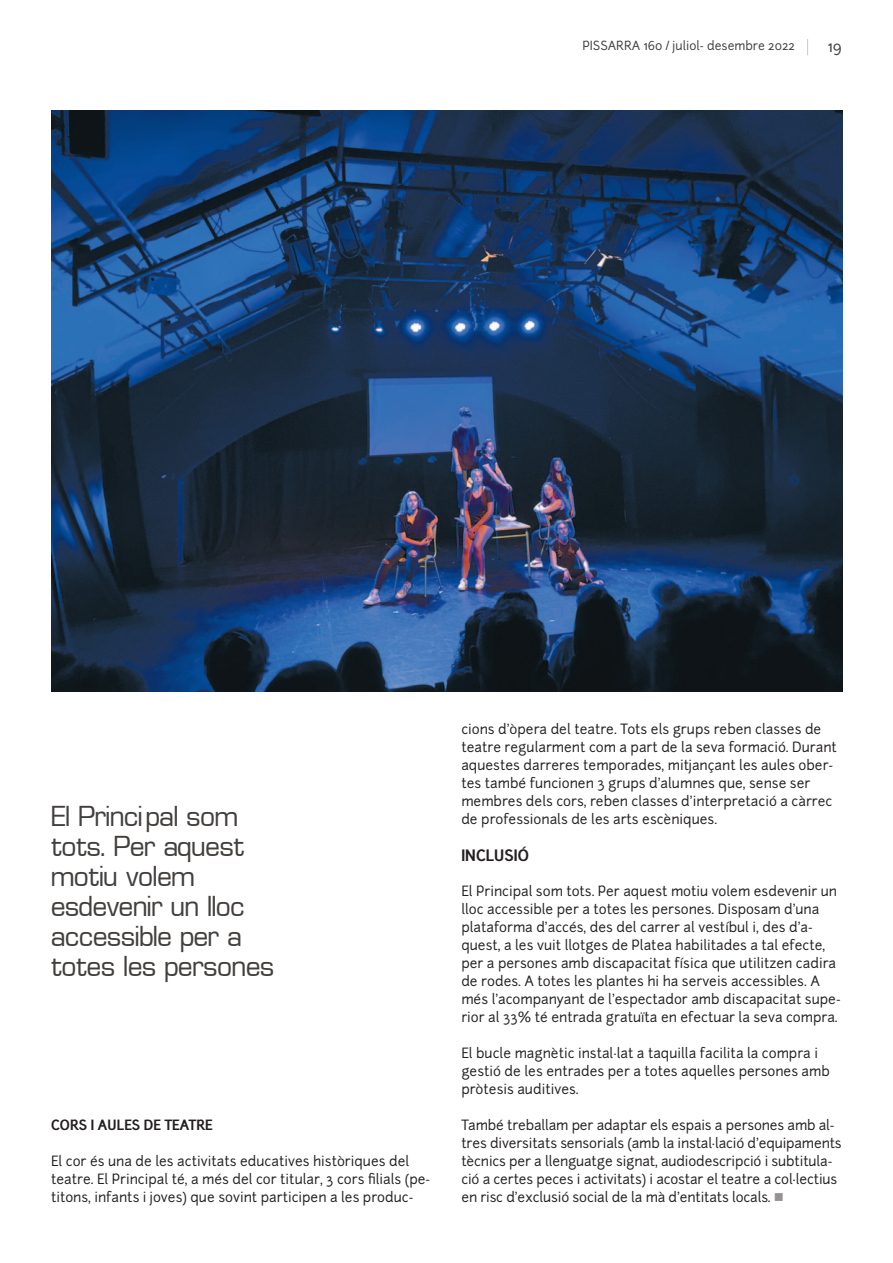
<style>
.page{position:relative;width:893px;height:1263px;background:#fff}
.page>*{position:absolute;margin:0;border:0;box-sizing:border-box;transform-origin:0 0}
.t1{font:30px/30px "Waukegan LDO";color:#423f3d}
.t2{font:700 15px "Junction";color:#231f20}
.t3{font:15px "Junction";color:#423f3d}
.t4{font:13.5px/18px "Junction";color:#231f20}
.t5{font:700 13.5px "Junction";color:#231f20}
.t6{font:12px "Junction";color:#423f3d}
.s1{color:#959291}
</style>
<div class="page">
<img style="left:51px;top:111px;width:791px;height:580px">
<svg style="left:807px;top:39px;width:1px;height:16px"></svg>
<p class="t6" style="left:582px;top:40px;width:214px">PISSARRA 160 / juliol- desembre 2022</p>
<p class="t3" style="left:827px;top:39px;width:16px">19</p>
<p class="t1" style="left:51px;top:802px;width:225px">El Principal som tots. Per aquest motiu volem esdevenir un lloc accessible per a totes les persones</p>
<p class="t5" style="left:51px;top:1119px;width:163px">CORS I AULES DE TEATRE</p>
<p class="t4" style="left:51px;top:1153px;width:381px">El cor és una de les activitats educatives històriques del teatre. El Principal té, a més del cor titular, 3 cors filials (pe&shy;titons, infants i joves) que sovint participen a les produc-</p>
<p class="t4" style="left:461px;top:721px;width:377px">cions d’òpera del teatre. Tots els grups reben classes de teatre regularment com a part de la seva formació. Durant aquestes darreres temporades, mitjançant les aules ober&shy;tes també funcionen 3 grups d’alumnes que, sense ser membres dels cors, reben classes d’interpretació a càrrec de professionals de les arts escèniques.</p>
<p class="t2" style="left:461px;top:849px;width:69px">INCLUSIÓ</p>
<p class="t4" style="left:461px;top:883px;width:381px">El Principal som tots. Per aquest motiu volem esdevenir un lloc accessible per a totes les persones. Disposam d’una plataforma d’accés, des del carrer al vestíbul i, des d’a&shy;quest, a les vuit llotges de Platea habilitades a tal efecte, per a persones amb discapacitat física que utilitzen cadira de rodes. A totes les plantes hi ha serveis accessibles. A més l’acompanyant de l’espectador amb discapacitat supe&shy;rior al 33% té entrada gratuïta en efectuar la seva compra.</p>
<p class="t4" style="left:461px;top:1045px;width:370px">El bucle magnètic instal·lat a taquilla facilita la compra i gestió de les entrades per a totes aquelles persones amb pròtesis auditives.</p>
<p class="t4" style="left:461px;top:1117px;width:382px">També treballam per adaptar els espais a persones amb al&shy;tres diversitats sensorials (amb la instal·lació d’equipaments tècnics per a llenguatge signat, audiodescripció i subtitula&shy;ció a certes peces i activitats) i acostar el teatre a col·lectius en risc d’exclusió social de la mà d’entitats locals. <span class="s1">■</span></p>
</div>
